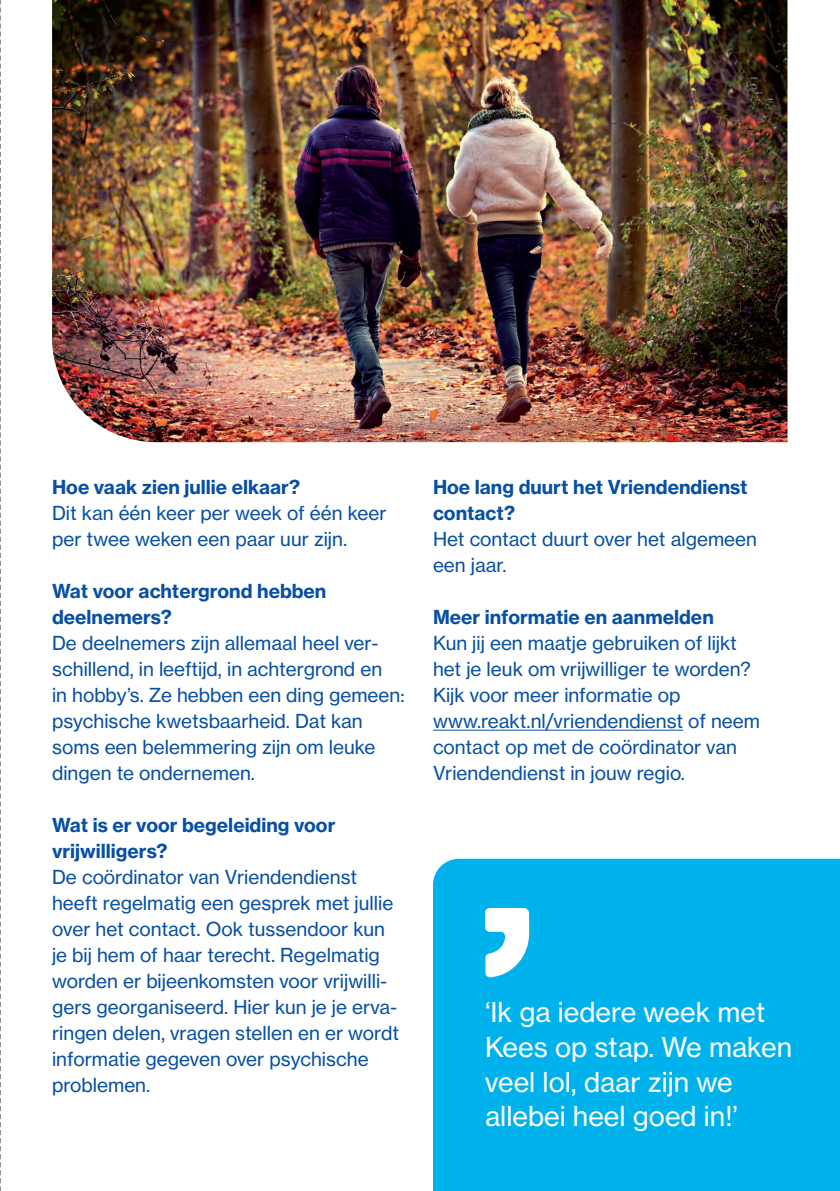
<style>
.page{position:relative;width:840px;height:1191px;background:#fff}
.page>*{position:absolute;margin:0;border:0;box-sizing:border-box;transform-origin:0 0}
.t1{font:27px/34.6px "N Haas Grotesk TX Pro 55 Rg";color:#fff}
.t2{font:19px/26px "N Haas Grotesk TX Pro 55 Rg";color:#0850a3}
.t3{font:19px/26px "N Haas Grotesk TX Pro 75 Bd";color:#0850a3}
</style>
<div class="page">
<svg style="left:0;top:0;width:1px;height:1191px"></svg>
<img style="left:52px;top:0;width:735px;height:442px">
<div style="left:433px;top:858px;width:406px;height:333px;background:#00b2eb"></div>
<svg style="left:485px;top:908px;width:44px;height:69px"></svg>
<hr style="left:433px;top:729px;width:249px;height:1px;background:#0850a3">
<p class="t3" style="left:52px;top:474px;width:249px">Hoe vaak zien jullie elkaar?</p>
<p class="t2" style="left:52px;top:500px;width:336px">Dit kan één keer per week of één keer per twee weken een paar uur zijn.</p>
<p class="t3" style="left:52px;top:578px;width:276px">Wat voor achtergrond hebben deelnemers?</p>
<p class="t2" style="left:52px;top:630px;width:354px">De deelnemers zijn allemaal heel ver&shy;schillend, in leeftijd, in achtergrond en<br>in hobby’s. Ze hebben een ding gemeen: psychische kwetsbaarheid. Dat kan soms een belemmering zijn om leuke dingen te ondernemen.</p>
<p class="t3" style="left:52px;top:812px;width:285px">Wat is er voor begeleiding voor vrijwilligers?</p>
<p class="t2" style="left:52px;top:864px;width:348px">De coördinator van Vriendendienst heeft regelmatig een gesprek met jullie over het contact. Ook tussendoor kun je bij hem of haar terecht. Regelmatig worden er bijeenkomsten voor vrijwilli&shy;gers georganiseerd. Hier kun je je erva&shy;ringen delen, vragen stellen en er wordt informatie gegeven over psychische problemen.</p>
<p class="t3" style="left:433px;top:474px;width:316px">Hoe lang duurt het Vriendendienst contact?</p>
<p class="t2" style="left:433px;top:526px;width:325px">Het contact duurt over het algemeen een jaar.</p>
<p class="t3" style="left:433px;top:604px;width:282px">Meer informatie en aanmelden</p>
<p class="t2" style="left:433px;top:630px;width:328px">Kun jij een maatje gebruiken of lijkt het je leuk om vrijwilliger te worden?<br>Kijk voor meer informatie op www.reakt.nl/vriendendienst of neem contact op met de coördinator van Vriendendienst in jouw regio.</p>
<h1 class="t1" style="left:485px;top:995px;width:308px">‘Ik ga iedere week met<br>Kees op stap. We maken veel lol, daar zijn we allebei heel goed in!’</h1>
</div>
